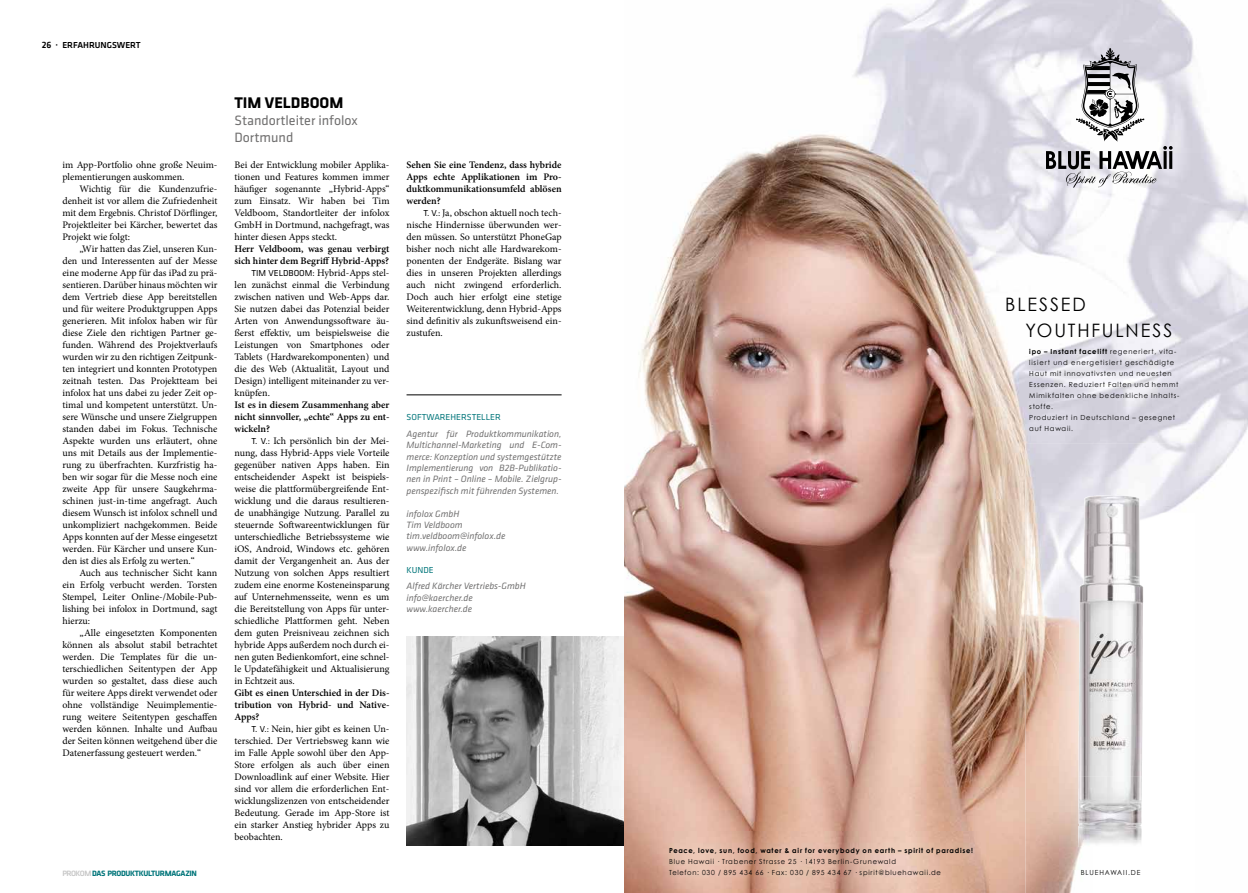
<style>
.page{position:relative;width:1248px;height:893px;background:#fff}
.page>*{position:absolute;margin:0;border:0;box-sizing:border-box;transform-origin:0 0}
.t1{font:18.5px/26px "Century Gothic";letter-spacing:.105em;color:#000}
.t2{font:700 16px "Klavika CH";color:#000}
.t3{font:14px/16.8px "Klavika CH";color:#706f6f}
.t4{font:10px/12px "Minion Pro";color:#000;text-align:justify}
.t5{font:600 10px/12px "Minion Pro";letter-spacing:-.005em;color:#000;text-align:justify}
.t6{font:italic 9.5px/11.4px "Klavika CH";color:#706f6f}
.t7{font:9px "Klavika CH";color:#00757a}
.t8{font:500 9px "Klavika CH";color:#000}
.t9{font:700 8px "Klavika CH";letter-spacing:-.035em;color:#00757a}
.t10{font:7px/11px "Century Gothic";letter-spacing:.11em;color:#000}
.t11{font:700 7px "Century Gothic";letter-spacing:.105em;color:#000}
.t12{font:7px "Century Gothic";letter-spacing:.13em;color:#000}
.s1{font-size:9.5px}
.s2{font-weight:500;color:#c6c6c6}
.s3{font-family:"Klavika CH";font-size:9px}
.s4{font-weight:700}
</style>
<div class="page">
<hr style="left:406px;top:395px;width:155px;height:1px;background:#000">
<img style="left:406px;top:636px;width:218px;height:209px">
<img style="left:624px;top:0;width:623px;height:893px">
<svg style="left:1045px;top:48px;width:127px;height:140px"></svg>
<img style="left:1025px;top:443px;width:170px;height:70px">
<img style="left:1025px;top:513px;width:68px;height:380px">
<img style="left:1127px;top:513px;width:68px;height:380px">
<img style="left:1093px;top:847px;width:34px;height:46px">
<img style="left:1078px;top:495px;width:63px;height:352px">
<img style="left:652px;top:831px;width:336px;height:62px">
<p class="t8" style="left:42px;top:40px;width:100px"><span class="s1">26 ·</span> ERFAHRUNGSWERT</p>
<p class="t4" style="left:62px;top:159px;width:156px">im App-Portfolio ohne große Neuim&shy;plementierungen auskommen.</p>
<p class="t4" style="left:62px;top:183px;width:156px;text-indent:17px">Wichtig für die Kundenzufrie&shy;denheit ist vor allem die Zufriedenheit mit dem Ergebnis. Christof Dörflinger, Projektleiter bei Kärcher, bewertet das Projekt wie folgt:</p>
<p class="t4" style="left:62px;top:243px;width:156px;text-indent:17px">„Wir hatten das Ziel, unseren Kun&shy;den und Interessenten auf der Messe eine moderne App für das iPad zu prä&shy;sentieren. Darüber hinaus möchten wir dem Vertrieb diese App bereitstellen und für weitere Produktgruppen Apps generieren. Mit infolox haben wir für diese Ziele den richtigen Partner ge&shy;funden. Während des Projektverlaufs wurden wir zu den richtigen Zeitpunk&shy;ten integriert und konnten Prototypen zeitnah testen. Das Projektteam bei infolox hat uns dabei zu jeder Zeit op&shy;timal und kompetent unterstützt. Un&shy;sere Wünsche und unsere Zielgruppen standen dabei im Fokus. Technische Aspekte wurden uns erläutert, ohne uns mit Details aus der Implementie&shy;rung zu überfrachten. Kurzfristig ha&shy;ben wir sogar für die Messe noch eine zweite App für unsere Saugkehrma&shy;schinen just-in-time angefragt. Auch diesem Wunsch ist infolox schnell und unkompliziert nachgekommen. Beide Apps konnten auf der Messe eingesetzt werden. Für Kärcher und unsere Kun&shy;den ist dies als Erfolg zu werten.“</p>
<p class="t4" style="left:62px;top:567px;width:156px;text-indent:17px">Auch aus technischer Sicht kann ein Erfolg verbucht werden. Torsten Stempel, Leiter Online-/Mobile-Pub&shy;lishing bei infolox in Dortmund, sagt hierzu:</p>
<p class="t4" style="left:62px;top:627px;width:156px;text-indent:17px">„Alle eingesetzten Komponenten können als absolut stabil betrachtet werden. Die Templates für die un&shy;terschiedlichen Seitentypen der App wurden so gestaltet, dass diese auch für weitere Apps direkt verwendet oder ohne vollständige Neuimplementie&shy;rung weitere Seitentypen geschaffen werden können. Inhalte und Aufbau der Seiten können weitgehend über die Datenerfassung gesteuert werden.“</p>
<p class="t9" style="left:62px;top:869px;width:136px"><span class="s2">PROKOM</span>DAS PRODUKTKULTURMAGAZIN</p>
<h2 class="t2" style="left:234px;top:94px;width:110px">TIM VELDBOOM</h2>
<h3 class="t3" style="left:234px;top:112px;width:125px">Standortleiter infolox<br>Dortmund</h3>
<p class="t4" style="left:234px;top:159px;width:156px">Bei der Entwicklung mobiler Applika&shy;tionen und Features kommen immer häufiger sogenannte „Hybrid-Apps“ zum Einsatz. Wir haben bei Tim Veldboom, Standortleiter der infolox GmbH in Dortmund, nachgefragt, was hinter diesen Apps steckt.</p>
<p class="t5" style="left:234px;top:243px;width:156px">Herr Veldboom, was genau verbirgt</p>
<p class="t5" style="left:234px;top:255px;width:156px">sich hinter dem Begriff Hybrid-Apps?</p>
<p class="t4" style="left:251px;top:267px;width:139px"><span class="s3">TIM VELDBOOM:</span> Hybrid-Apps stel-</p>
<p class="t4" style="left:234px;top:279px;width:156px">len zunächst einmal die Verbindung</p>
<p class="t4" style="left:234px;top:291px;width:156px">zwischen nativen und Web-Apps dar.</p>
<p class="t4" style="left:234px;top:303px;width:156px">Sie nutzen dabei das Potenzial beider</p>
<p class="t4" style="left:234px;top:315px;width:156px">Arten von Anwendungssoftware äu-</p>
<p class="t4" style="left:234px;top:327px;width:156px">ßerst effektiv, um beispielsweise die</p>
<p class="t4" style="left:234px;top:339px;width:156px">Leistungen von Smartphones oder</p>
<p class="t4" style="left:234px;top:351px;width:156px">Tablets (Hardwarekomponenten) und</p>
<p class="t4" style="left:234px;top:363px;width:156px">die des Web (Aktualität, Layout und</p>
<p class="t4" style="left:234px;top:375px;width:156px">Design) intelligent miteinander zu ver-</p>
<p class="t4" style="left:234px;top:387px;width:37px">knüpfen.</p>
<p class="t5" style="left:234px;top:399px;width:156px">Ist es in diesem Zusammenhang aber nicht sinnvoller, „echte“ Apps zu ent&shy;wickeln?</p>
<p class="t4" style="left:234px;top:435px;width:156px;text-indent:17px"><span class="s3">T. V.:</span> Ich persönlich bin der Mei&shy;nung, dass Hybrid-Apps viele Vorteile gegenüber nativen Apps haben. Ein entscheidender Aspekt ist beispiels&shy;weise die plattformübergreifende Ent&shy;wicklung und die daraus resultieren&shy;de unabhängige Nutzung. Parallel zu steuernde Softwareentwicklungen für unterschiedliche Betriebssysteme wie iOS, Android, Windows etc. gehören damit der Vergangenheit an. Aus der Nutzung von solchen Apps resultiert zudem eine enorme Kosteneinsparung auf Unternehmensseite, wenn es um die Bereitstellung von Apps für unter&shy;schiedliche Plattformen geht. Neben dem guten Preisniveau zeichnen sich hybride Apps außerdem noch durch ei&shy;nen guten Bedienkomfort, eine schnel&shy;le Updatefähigkeit und Aktualisierung in Echtzeit aus.</p>
<p class="t5" style="left:234px;top:687px;width:156px">Gibt es einen Unterschied in der Dis&shy;tribution von Hybrid- und Native-Apps?</p>
<p class="t4" style="left:234px;top:723px;width:156px;text-indent:17px"><span class="s3">T. V.:</span> Nein, hier gibt es keinen Un&shy;terschied. Der Vertriebsweg kann wie im Falle Apple sowohl über den App-Store erfolgen als auch über einen Downloadlink auf einer Website. Hier sind vor allem die erforderlichen Ent&shy;wicklungslizenzen von entscheidender Bedeutung. Gerade im App-Store ist ein starker Anstieg hybrider Apps zu beobachten.</p>
<p class="t5" style="left:406px;top:159px;width:156px">Sehen Sie eine Tendenz, dass hybride Apps echte Applikationen im Pro&shy;duktkommunikationsumfeld ablösen werden?</p>
<p class="t4" style="left:406px;top:207px;width:156px;text-indent:17px"><span class="s3">T. V.:</span> Ja, obschon aktuell noch tech&shy;nische Hindernisse überwunden wer&shy;den müssen. So unterstützt PhoneGap bisher noch nicht alle Hardwarekom&shy;ponenten der Endgeräte. Bislang war dies in unseren Projekten allerdings auch nicht zwingend erforderlich.<br>Doch auch hier erfolgt eine stetige Weiterentwicklung, denn Hybrid-Apps sind definitiv als zukunftsweisend ein&shy;zustufen.</p>
<p class="t7" style="left:406px;top:412px;width:96px">SOFTWAREHERSTELLER</p>
<p class="t6" style="left:406px;top:428px;width:156px;text-align:justify">Agentur für Produktkommunikation, Multichannel-Marketing und E-Com&shy;merce: Konzeption und systemgestützte Implementierung von B2B-Publikatio&shy;nen in Print – Online – Mobile. Zielgrup&shy;penspezifisch mit führenden Systemen.</p>
<p class="t6" style="left:406px;top:508px;width:100px">infolox GmbH<br>Tim Veldboom tim.veldboom@infolox.de www.infolox.de</p>
<p class="t7" style="left:406px;top:565px;width:29px">KUNDE</p>
<p class="t6" style="left:406px;top:581px;width:121px">Alfred Kärcher Vertriebs-GmbH info@kaercher.de www.kaercher.de</p>
<h1 class="t1" style="left:1025px;top:291px;width:148px;text-indent:-20px">BLESSED<br>YOUTHFULNESS</h1>
<p class="t10" style="left:1029px;top:346px;width:152px"><span class="s4">ipo – Instant facelift</span> regeneriert, vita&shy;lisiert und energetisiert geschädigte<br>Haut mit innovativsten und neuesten<br>Essenzen. Reduziert Falten und hemmt<br>Mimikfalten ohne bedenkliche Inhalts&shy;stoffe.<br>Produziert in Deutschland – gesegnet auf Hawaii.</p>
<p class="t11" style="left:669px;top:846px;width:305px">Peace, love, sun, food, water &amp; air for everybody on earth – spirit of paradise!</p>
<p class="t10" style="left:669px;top:856px;width:273px">Blue Hawaii · Trabener Strasse 25 · 14193 Berlin-Grunewald<br>Telefon: 030 / 895 434 66 · Fax: 030 / 895 434 67 · spirit@bluehawaii.de</p>
<p class="t12" style="left:1080px;top:869px;width:61px">BLUEHAWAII.DE</p>
</div>
